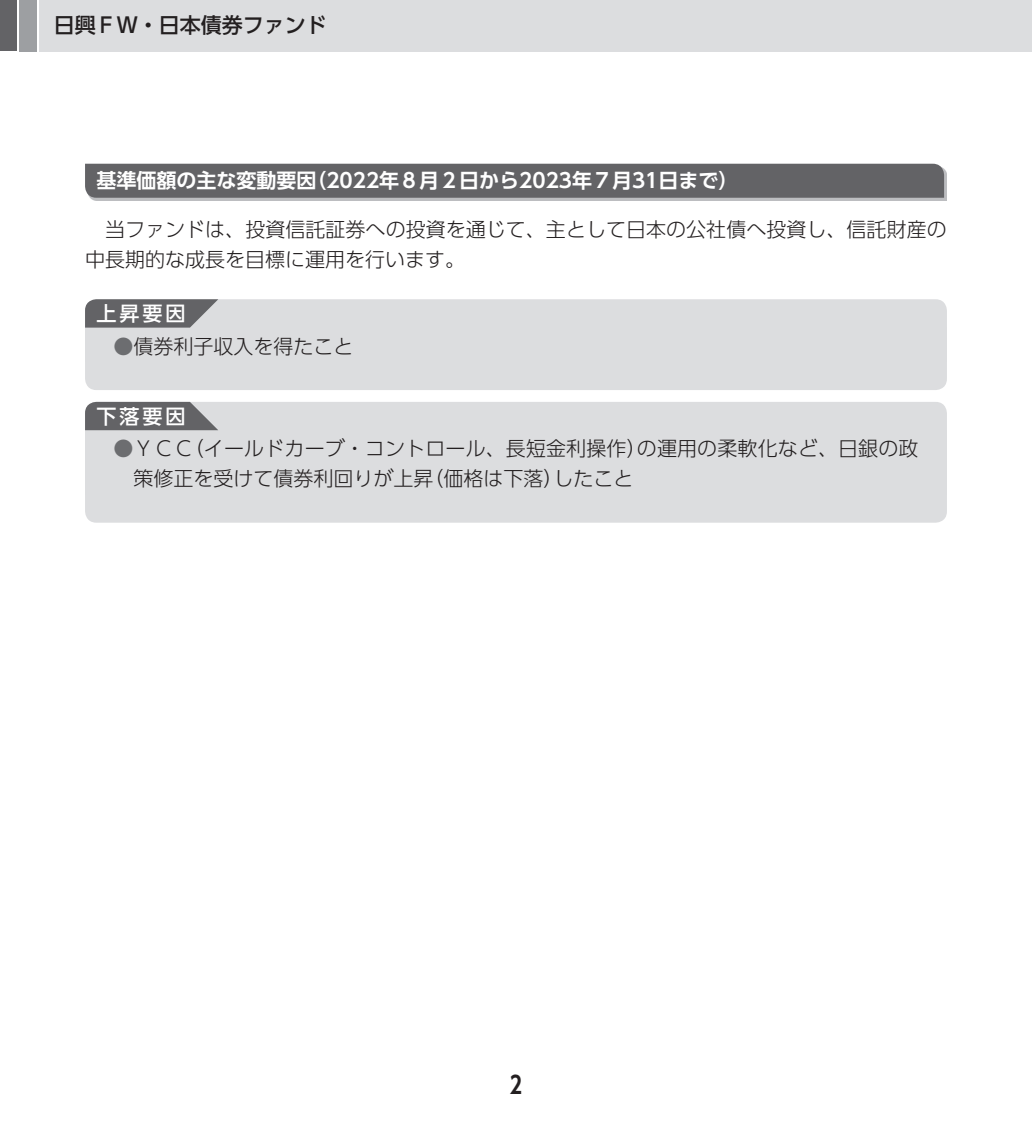
<style>
.page{position:relative;width:1032px;height:1134px;background:#fff}
.page>*{position:absolute;margin:0;border:0;box-sizing:border-box;transform-origin:0 0}
.t1{font:700 24px "UD Shin Go Pro De";color:#231f20}
.t2{font:500 21px "UD Shin Go Pro";color:#231f20}
.t3{font:300 20px/30px "UD Shin Go Pro";color:#231f20}
.t4{font:700 20px "UD Shin Go Pro De";color:#fff}
.t5{font:500 20px "UD Shin Go Pro";letter-spacing:.15em;color:#fff}
.s1{color:#6c6d70}
</style>
<div class="page">
<div style="left:0;top:0;width:17px;height:51px;background:#636366"></div>
<div style="left:20px;top:0;width:17px;height:51px;background:#9d9fa2"></div>
<div style="left:40px;top:0;width:992px;height:51px;background:#dcdddf"></div>
<div style="left:88px;top:166px;width:859px;height:35px;background:#bcbdc0"></div>
<div style="left:85px;top:164px;width:859px;height:34px;background:#636366"></div>
<div style="left:85px;top:328px;width:862px;height:34px;background:#dcdddf"></div>
<div style="left:85px;top:430px;width:862px;height:64px;background:#dcdddf"></div>
<svg style="left:85px;top:299px;width:862px;height:29px;background:#cbccce"></svg>
<div style="left:85px;top:362px;width:862px;height:28px;background:#dcdddf"></div>
<svg style="left:85px;top:402px;width:862px;height:28px;background:#cbccce"></svg>
<div style="left:85px;top:494px;width:862px;height:29px;background:#dcdddf"></div>
<p class="t2" style="left:54px;top:8px;width:275px">日興ＦＷ・日本債券ファンド</p>
<p class="t4" style="left:96px;top:164px;width:643px">基準価額の主な変動要因（2022年８月２日から2023年７月31日まで）</p>
<p class="t3" style="left:85px;top:214px;width:863px">　当ファンドは、投資信託証券への投資を通じて、主として日本の公社債へ投資し、信託財産の中長期的な成長を目標に運用を行います。</p>
<p class="t5" style="left:96px;top:297px;width:91px">上昇要因</p>
<p class="t3" style="left:113px;top:330px;width:241px"><span class="s1">●</span>債券利子収入を得たこと</p>
<p class="t5" style="left:96px;top:400px;width:91px">下落要因</p>
<p class="t3" style="left:133px;top:433px;width:787px;text-indent:-20px"><span class="s1">●</span>ＹＣＣ（イールドカーブ・コントロール、長短金利操作）の運用の柔軟化など、日銀の政策修正を受けて債券利回りが上昇（価格は下落）したこと</p>
<p class="t1" style="left:510px;top:1065px;width:14px">2</p>
</div>
